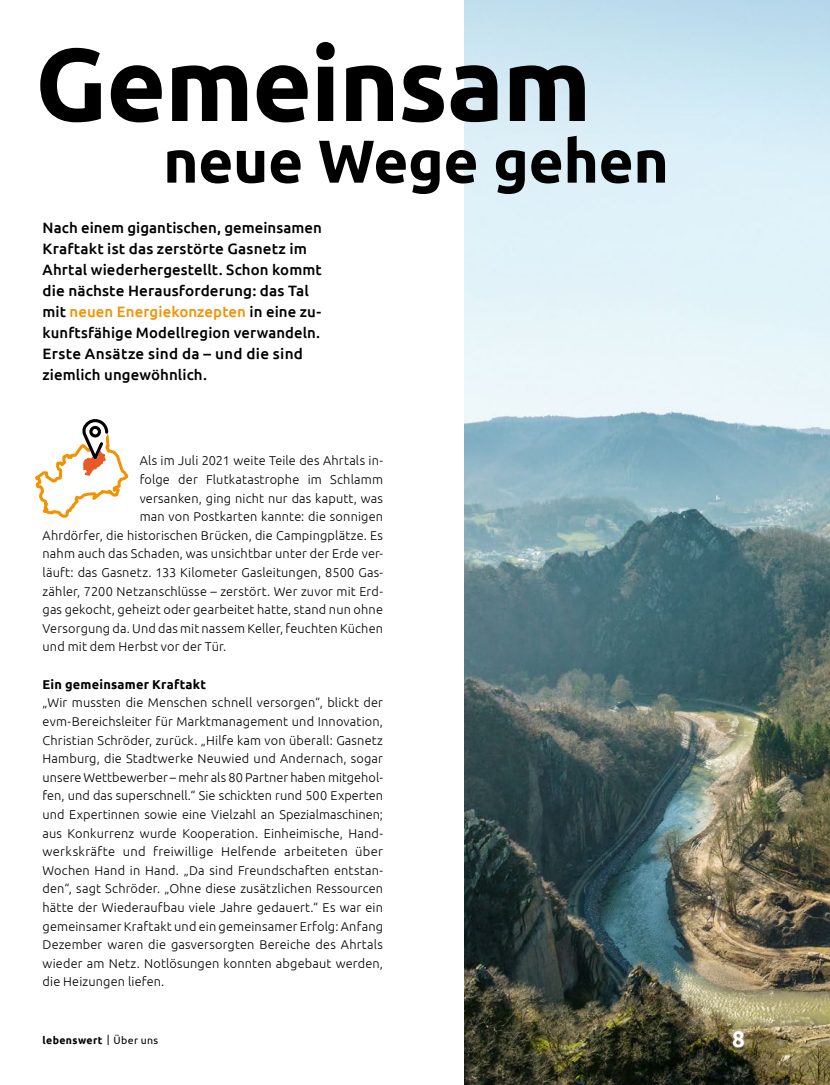
<style>
.page{position:relative;width:830px;height:1085px;background:#fff}
.page>*{position:absolute;margin:0;border:0;box-sizing:border-box;transform-origin:0 0}
.t1{font:700 103.05px "Ubuntu";letter-spacing:-.015em;color:#000}
.t2{font:700 60.3px "Ubuntu";letter-spacing:-.01em;color:#000}
.t3{font:700 22.5px "Ubuntu";color:#fff}
.t4{font:500 15px/21px "Ubuntu";letter-spacing:.005em;color:#000}
.t5{font:300 12.75px/18.6px "Ubuntu";letter-spacing:.01em;color:#000;text-align:justify}
.t6{font:700 12.75px "Ubuntu";letter-spacing:.02em;color:#000}
.t7{font:700 10.5px "Ubuntu";letter-spacing:.035em;color:#000}
.s1{color:#f39200}
.s2{font-weight:400}
</style>
<div class="page">
<img style="left:464px;top:0;width:365px;height:1084px">
<svg style="left:35px;top:419px;width:94px;height:99px"></svg>
<h1 class="t1" style="left:35px;top:22px;width:557px">Gemeinsam</h1>
<h2 class="t2" style="left:163px;top:125px;width:507px">neue Wege gehen</h2>
<p class="t4" style="left:43px;top:216px;width:281px">Nach einem gigantischen, gemeinsamen Kraftakt ist das zerstörte Gasnetz im Ahrtal wiederhergestellt. Schon kommt die nächste Herausforderung: das Tal mit <span class="s1">neuen Energiekonzepten</span> in eine zu&shy;kunftsfähige Modellregion verwandeln.<br>Erste Ansätze sind da – und die sind ziemlich ungewöhnlich.</p>
<p class="t5" style="left:140px;top:451px;width:245px">Als im Juli 2021 weite Teile des Ahrtals in-</p>
<p class="t5" style="left:140px;top:469px;width:245px">folge der Flutkatastrophe im Schlamm</p>
<p class="t5" style="left:140px;top:488px;width:245px">versanken, ging nicht nur das kaputt, was</p>
<p class="t5" style="left:140px;top:507px;width:245px">man von Postkarten kannte: die sonnigen</p>
<p class="t5" style="left:43px;top:525px;width:342px">Ahrdörfer, die historischen Brücken, die Campingplätze. Es</p>
<p class="t5" style="left:43px;top:544px;width:342px">nahm auch das Schaden, was unsichtbar unter der Erde ver-</p>
<p class="t5" style="left:43px;top:562px;width:342px">läuft: das Gasnetz. 133 Kilometer Gasleitungen, 8500 Gas-</p>
<p class="t5" style="left:43px;top:581px;width:342px">zähler, 7200 Netzanschlüsse – zerstört. Wer zuvor mit Erd-</p>
<p class="t5" style="left:43px;top:600px;width:342px">gas gekocht, geheizt oder gearbeitet hatte, stand nun ohne</p>
<p class="t5" style="left:43px;top:618px;width:342px">Versorgung da. Und das mit nassem Keller, feuchten Küchen</p>
<p class="t5" style="left:43px;top:637px;width:185px">und mit dem Herbst vor der Tür.</p>
<p class="t6" style="left:43px;top:676px;width:165px">Ein gemeinsamer Kraftakt</p>
<p class="t5" style="left:43px;top:693px;width:342px">„Wir mussten die Menschen schnell versorgen“, blickt der evm-Bereichsleiter für Marktmanagement und Innovation, Christian Schröder, zurück. „Hilfe kam von überall: Gasnetz Hamburg, die Stadtwerke Neuwied und Andernach, sogar unsere Wettbewerber – mehr als 80 Partner haben mitgehol&shy;fen, und das superschnell.“ Sie schickten rund 500 Experten und Expertinnen sowie eine Vielzahl an Spezialmaschinen; aus Konkurrenz wurde Kooperation. Einheimische, Hand&shy;werkskräfte und freiwillige Helfende arbeiteten über Wochen Hand in Hand. „Da sind Freundschaften entstan&shy;den“, sagt Schröder. „Ohne diese zusätzlichen Ressourcen hätte der Wiederaufbau viele Jahre gedauert.“ Es war ein gemeinsamer Kraftakt und ein gemeinsamer Erfolg: Anfang Dezember waren die gasversorgten Bereiche des Ahrtals wieder am Netz. Notlösungen konnten abgebaut werden, die Heizungen liefen.</p>
<p class="t7" style="left:43px;top:1033px;width:117px">lebenswert <span class="s2">| Über uns</span></p>
<h3 class="t3" style="left:731px;top:1025px;width:14px">8</h3>
</div>
